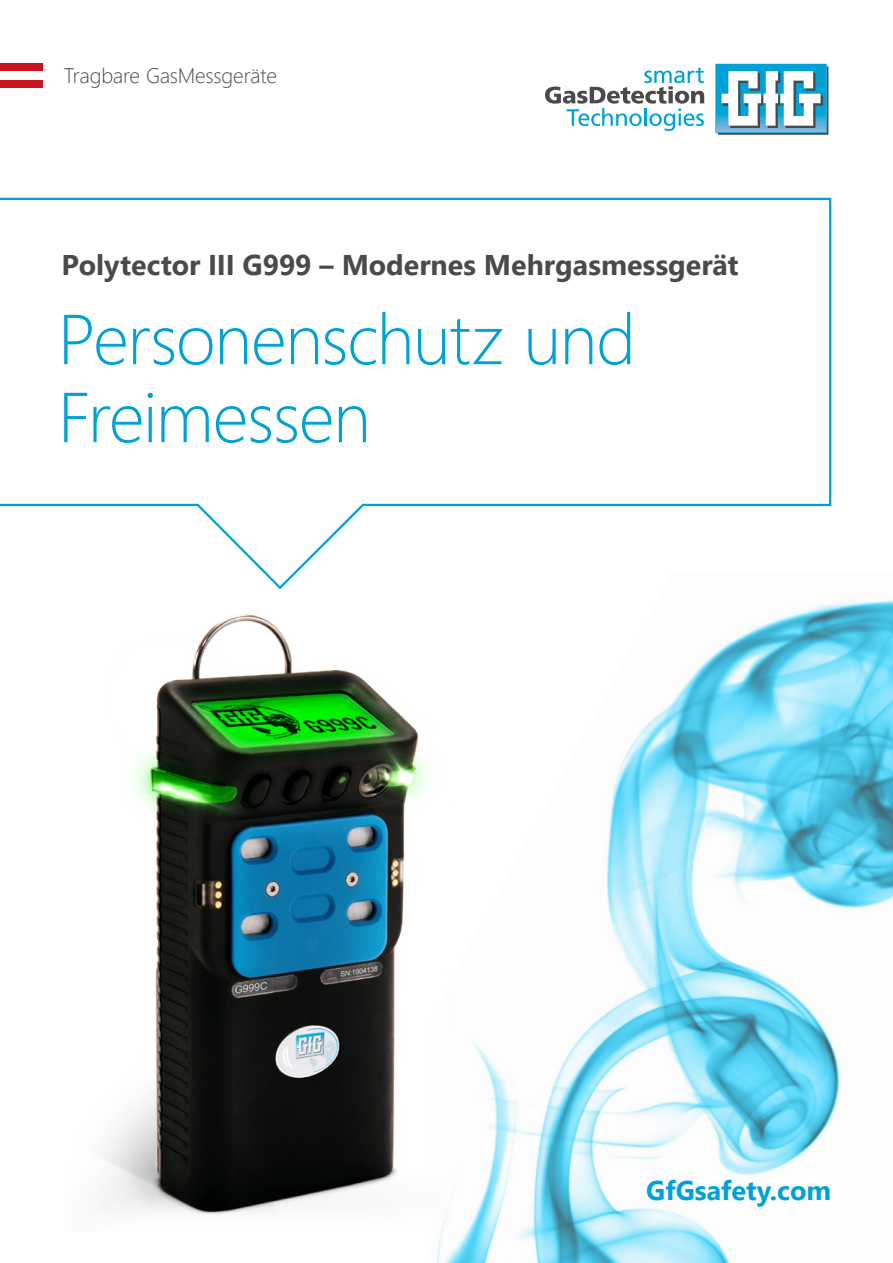
<style>
.page{position:relative;width:893px;height:1263px;background:#fff}
.page>*{position:absolute;margin:0;border:0;box-sizing:border-box;transform-origin:0 0}
.t1{font:300 70.5px/78px "Segoe UI";letter-spacing:-.02em;color:#00a1d6}
.t2{font:700 28.5px "Segoe UI";color:#4a4a49}
.t3{font:700 27px "Segoe UI";color:#00a1d6}
.t4{font:300 21px "Segoe UI";letter-spacing:-.01em;color:#4a4a49}
</style>
<div class="page">
<img style="left:437px;top:599px;width:456px;height:664px">
<svg style="left:715px;top:64px;width:113px;height:71px"></svg>
<svg style="left:545px;top:67px;width:159px;height:64px"></svg>
<svg style="left:0;top:197px;width:832px;height:393px"></svg>
<img style="left:104px;top:599px;width:351px;height:632px">
<div style="left:0;top:63px;width:43px;height:8px;background:#c71621"></div>
<div style="left:0;top:80px;width:43px;height:8px;background:#c71621"></div>
<p class="t4" style="left:64px;top:56px;width:215px">Tragbare GasMessgeräte</p>
<p class="t2" style="left:62px;top:237px;width:678px">Polytector III G999 – Modernes Mehrgasmessgerät</p>
<h1 class="t1" style="left:58px;top:293px;width:579px">Personenschutz und<br>Freimessen</h1>
<p class="t3" style="left:646px;top:1164px;width:187px">GfGsafety.com</p>
</div>
